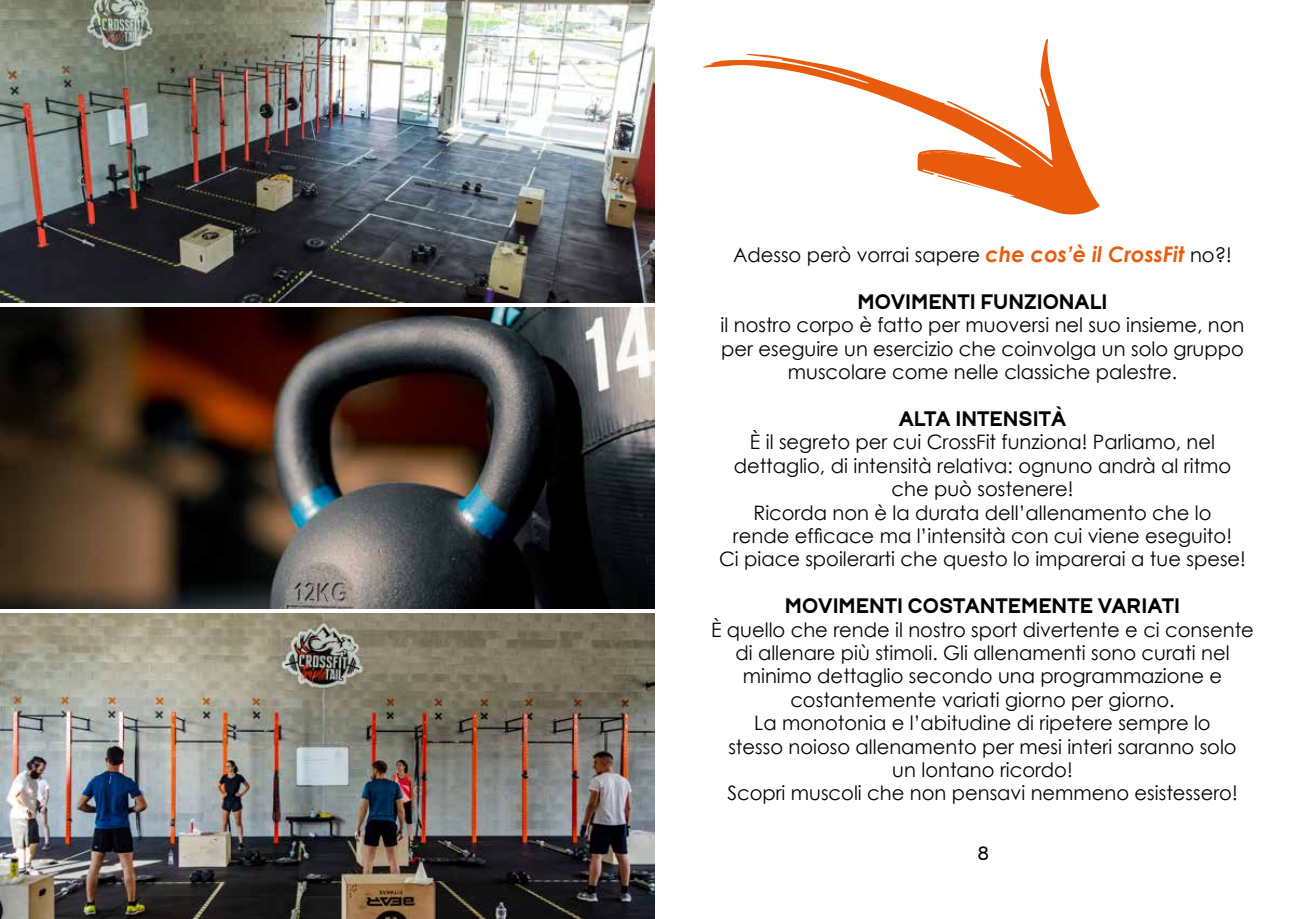
<style>
.page{position:relative;width:1310px;height:919px;background:#fff}
.page>*{position:absolute;margin:0;border:0;box-sizing:border-box;transform-origin:0 0}
.t1{font:19.95px/23.4px "Century Gothic";color:#020304;text-align:center}
.t2{font:700 19.95px "Breymont";color:#020304}
.t3{font:300 18px "Breymont";color:#000}
.s1{font-weight:700;font-style:italic;font-size:21.45px;color:#e95c0c}
</style>
<div class="page">
<img style="left:0;top:0;width:655px;height:303px">
<img style="left:0;top:307px;width:655px;height:301px">
<img style="left:0;top:613px;width:655px;height:305px">
<svg style="left:702px;top:39px;width:398px;height:175px"></svg>
<svg style="left:937px;top:175px;width:56px;height:16px"></svg>
<svg style="left:921px;top:150px;width:48px;height:5px"></svg>
<p class="t1" style="left:733px;top:243px;width:500px">Adesso però vorrai sapere <span class="s1">che cos’è il CrossFit</span> no?!</p>
<p class="t2" style="left:857px;top:288px;width:251px">MOVIMENTI FUNZIONALI</p>
<p class="t1" style="left:720px;top:313px;width:525px">il nostro corpo è fatto per muoversi nel suo insieme, non per eseguire un esercizio che coinvolga un solo gruppo muscolare come nelle classiche palestre.</p>
<p class="t2" style="left:899px;top:405px;width:169px">ALTA INTENSITÀ</p>
<p class="t1" style="left:719px;top:430px;width:528px">È il segreto per cui CrossFit funziona! Parliamo, nel dettaglio, di intensità relativa: ognuno andrà al ritmo che può sostenere!<br>Ricorda non è la durata dell’allenamento che lo<br>rende efficace ma l’intensità con cui viene eseguito!<br>Ci piace spoilerarti che questo lo imparerai a tue spese!</p>
<p class="t2" style="left:785px;top:592px;width:397px">MOVIMENTI COSTANTEMENTE VARIATI</p>
<p class="t1" style="left:711px;top:617px;width:544px">È quello che rende il nostro sport divertente e ci consente di allenare più stimoli. Gli allenamenti sono curati nel minimo dettaglio secondo una programmazione e costantemente variati giorno per giorno.<br>La monotonia e l’abitudine di ripetere sempre lo<br>stesso noioso allenamento per mesi interi saranno solo<br>un lontano ricordo!<br>Scopri muscoli che non pensavi nemmeno esistessero!</p>
<p class="t3" style="left:978px;top:842px;width:13px">8</p>
</div>
